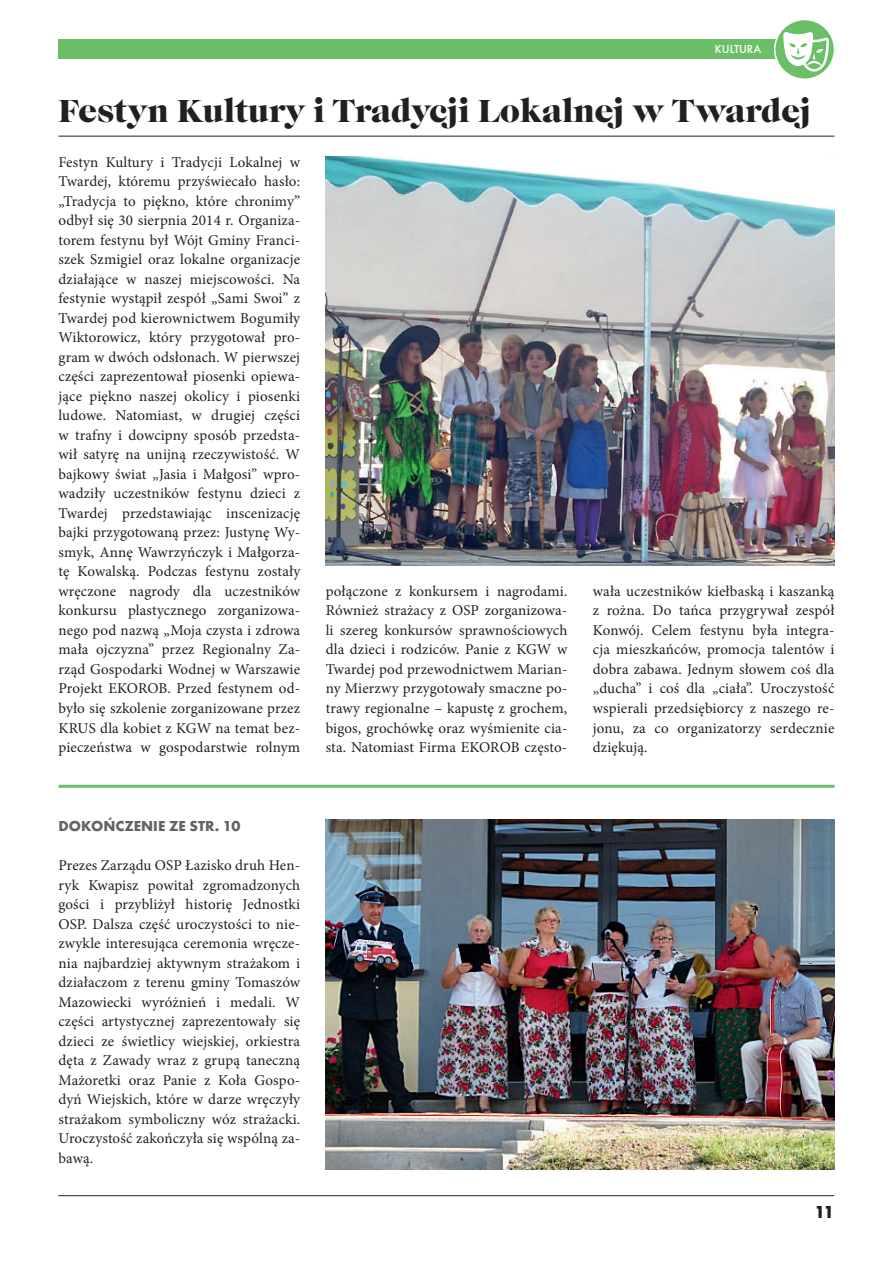
<style>
.page{position:relative;width:893px;height:1263px;background:#fff}
.page>*{position:absolute;margin:0;border:0;box-sizing:border-box;transform-origin:0 0}
.t1{font:33px "Caslon Gra DCE";color:#231f20}
.t2{font:700 18px "Futura TCE";color:#231f20}
.t3{font:15px/19.5px "Minion Pro";letter-spacing:.01em;color:#231f20;text-align:justify}
.t4{font:700 15px "Futura TCE";color:#636366}
.t5{font:500 12px "Futura TCE";color:#fff}
</style>
<div class="page">
<hr style="left:58px;top:1195px;width:776px;height:1px;background:#231f20">
<div style="left:58px;top:39px;width:719px;height:19px;background:#6bc067"></div>
<div style="left:775px;top:19px;width:59px;height:60px;background:#6bc067;border-radius:50%"></div>
<div style="left:774px;top:19px;width:61px;height:61px;border:2px solid #fff;border-radius:50%"></div>
<svg style="left:783px;top:31px;width:46px;height:41px"></svg>
<img style="left:326px;top:156px;width:508px;height:410px">
<hr style="left:58px;top:785px;width:776px;height:3px;background:#6bc067">
<hr style="left:58px;top:136px;width:776px;height:1px;background:#231f20">
<img style="left:326px;top:819px;width:508px;height:351px">
<p class="t5" style="left:715px;top:44px;width:48px">KULTURA</p>
<h1 class="t1" style="left:58px;top:97px;width:754px">Festyn Kultury i Tradycji Lokalnej w Twardej</h1>
<p class="t3" style="left:58px;top:154px;width:243px">Festyn Kultury i Tradycji Lokalnej w Twardej, któremu przyświecało hasło: „Tradycja to piękno, które chronimy” odbył się 30 sierpnia 2014 r. Organiza&shy;torem festynu był Wójt Gminy Franci&shy;szek Szmigiel oraz lokalne organizacje działające w naszej miejscowości. Na festynie wystąpił zespół „Sami Swoi” z Twardej pod kierownictwem Bogumiły Wiktorowicz, który przygotował pro&shy;gram w dwóch odsłonach. W pierwszej części zaprezentował piosenki opiewa&shy;jące piękno naszej okolicy i piosenki ludowe. Natomiast, w drugiej części w trafny i dowcipny sposób przedsta&shy;wił satyrę na unijną rzeczywistość. W bajkowy świat „Jasia i Małgosi” wpro&shy;wadziły uczestników festynu dzieci z Twardej przedstawiając inscenizację bajki przygotowaną przez: Justynę Wy&shy;smyk, Annę Wawrzyńczyk i Małgorza&shy;tę Kowalską. Podczas festynu zostały wręczone nagrody dla uczestników konkursu plastycznego zorganizowa&shy;nego pod nazwą „Moja czysta i zdrowa mała ojczyzna” przez Regionalny Za&shy;rząd Gospodarki Wodnej w Warszawie Projekt EKOROB. Przed festynem od&shy;było się szkolenie zorganizowane przez KRUS dla kobiet z KGW na temat bez&shy;pieczeństwa w gospodarstwie rolnym</p>
<p class="t4" style="left:58px;top:820px;width:183px">DOKOŃCZENIE ZE STR. 10</p>
<p class="t3" style="left:58px;top:857px;width:243px">Prezes Zarządu OSP Łazisko druh Hen&shy;ryk Kwapisz powitał zgromadzonych gości i przybliżył historię Jednostki OSP. Dalsza część uroczystości to nie&shy;zwykle interesująca ceremonia wręcze&shy;nia najbardziej aktywnym strażakom i działaczom z terenu gminy Tomaszów Mazowiecki wyróżnień i medali. W części artystycznej zaprezentowały się dzieci ze świetlicy wiejskiej, orkiestra dęta z Zawady wraz z grupą taneczną Mażoretki oraz Panie z Koła Gospo&shy;dyń Wiejskich, które w darze wręczyły strażakom symboliczny wóz strażacki.<br>Uroczystość zakończyła się wspólną za&shy;bawą.</p>
<p class="t3" style="left:326px;top:583px;width:243px">połączone z konkursem i nagrodami.<br>Również strażacy z OSP zorganizowa&shy;li szereg konkursów sprawnościowych dla dzieci i rodziców. Panie z KGW w Twardej pod przewodnictwem Marian&shy;ny Mierzwy przygotowały smaczne po&shy;trawy regionalne – kapustę z grochem, bigos, grochówkę oraz wyśmienite cia&shy;sta. Natomiast Firma EKOROB często-</p>
<p class="t3" style="left:593px;top:583px;width:243px">wała uczestników kiełbaską i kaszanką z rożna. Do tańca przygrywał zespół Konwój. Celem festynu była integra&shy;cja mieszkańców, promocja talentów i dobra zabawa. Jednym słowem coś dla „ducha” i coś dla „ciała”. Uroczystość wspierali przedsiębiorcy z naszego re&shy;jonu, za co organizatorzy serdecznie dziękują.</p>
<p class="t2" style="left:814px;top:1204px;width:21px">11</p>
</div>
